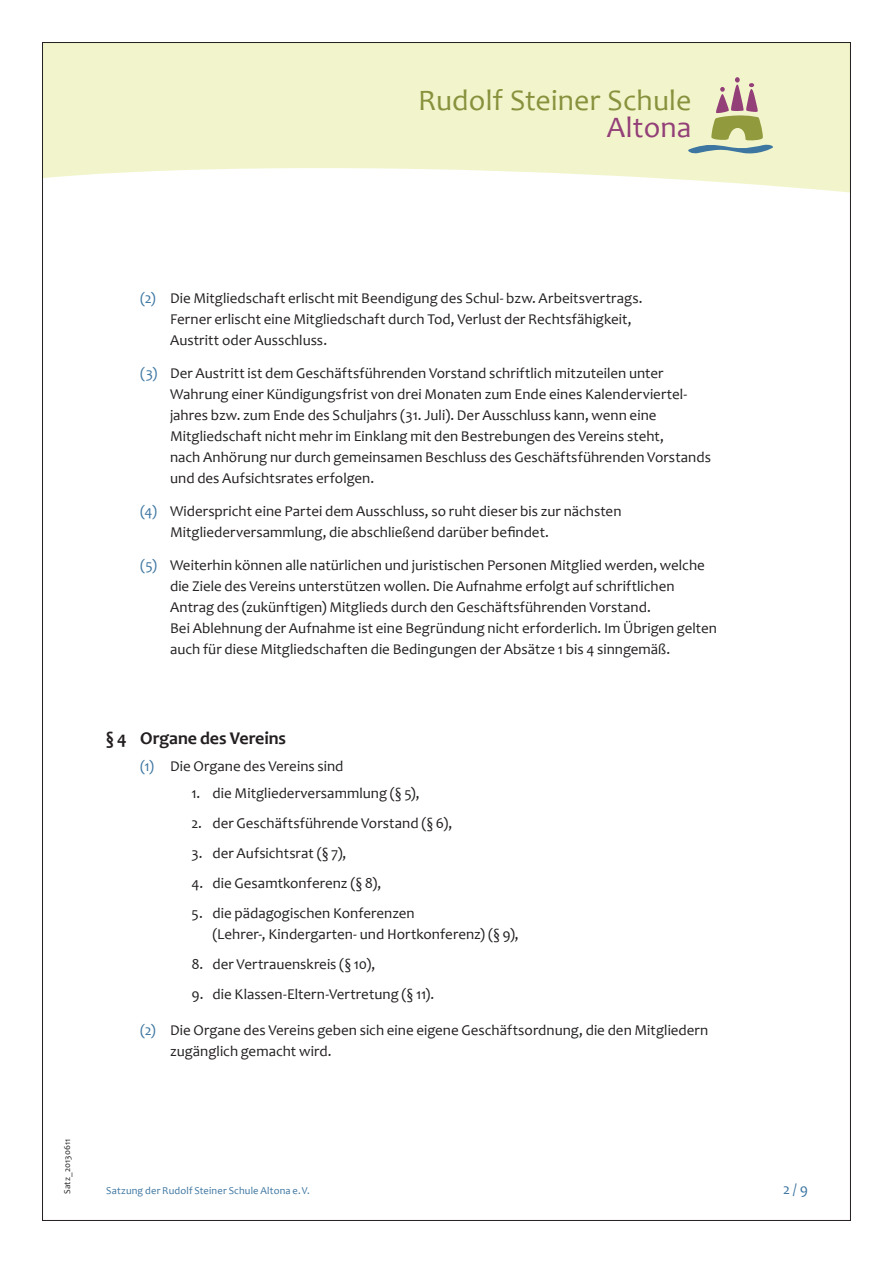
<style>
.page{position:relative;width:893px;height:1263px;background:#fff}
.page>*{position:absolute;margin:0;border:0;box-sizing:border-box;transform-origin:0 0}
.t1{font:29.85px "Candara";letter-spacing:.005em;color:#88913d}
.t2{font:29.85px "Candara";letter-spacing:.005em;color:#933f78}
.HLcopy12_14_lb_k_ein{font:700 18px "Candara";letter-spacing:-.01em;color:#231f20}
.Copy10_14_lb_k_einzu{font:15px/21px "Candara";color:#231f20}
.t3{font:15px "Candara";color:#3d76a1}
.t4{font:10.5px "Candara";letter-spacing:.015em;color:#3d76a1}
.t5{font:9px "Candara";letter-spacing:.015em;color:#231f20}
.s1{color:#3d76a1}
</style>
<div class="page">
<svg style="left:44px;top:44px;width:805px;height:149px;background:#f3f6d1"></svg>
<svg style="left:687px;top:77px;width:86px;height:78px;background:#d0d0ac"></svg>
<h1 class="t1" style="left:418px;top:82px;width:275px">Rudolf Steiner Schule</h1>
<h1 class="t2" style="left:607px;top:109px;width:86px">Altona</h1>
<p class="t5" style="left:62px;top:1194px;width:57px;rotate:-90deg">Satz_20130611</p>
<p class="Copy10_14_lb_k_einzu" style="left:170px;top:288px;width:474px;text-indent:-30px"><span class="s1">(2)</span> Die Mitgliedschaft erlischt mit Beendigung des Schul- bzw. Arbeitsvertrags.<br>Ferner erlischt eine Mitgliedschaft durch Tod, Verlust der Rechtsfähigkeit,<br>Austritt oder Ausschluss.</p>
<p class="Copy10_14_lb_k_einzu" style="left:170px;top:363px;width:542px;text-indent:-30px"><span class="s1">(3)</span> Der Austritt ist dem Geschäftsführenden Vorstand schriftlich mitzuteilen unter Wahrung einer Kündigungsfrist von drei Monaten zum Ende eines Kalenderviertel&shy;jahres bzw. zum Ende des Schuljahrs (31. Juli). Der Ausschluss kann, wenn eine Mitgliedschaft nicht mehr im Einklang mit den Bestrebungen des Vereins steht,<br>nach Anhörung nur durch gemeinsamen Beschluss des Geschäftsführenden Vorstands und des Aufsichtsrates erfolgen.</p>
<p class="Copy10_14_lb_k_einzu" style="left:170px;top:501px;width:453px;text-indent:-30px"><span class="s1">(4)</span> Widerspricht eine Partei dem Ausschluss, so ruht dieser bis zur nächsten<br>Mitgliederversammlung, die abschließend darüber befindet.</p>
<p class="Copy10_14_lb_k_einzu" style="left:170px;top:555px;width:548px;text-indent:-30px"><span class="s1">(5)</span> Weiterhin können alle natürlichen und juristischen Personen Mitglied werden, welche die Ziele des Vereins unterstützen wollen. Die Aufnahme erfolgt auf schriftlichen Antrag des (zukünftigen) Mitglieds durch den Geschäftsführenden Vorstand.<br>Bei Ablehnung der Aufnahme ist eine Begründung nicht erforderlich. Im Übrigen gelten auch für diese Mitgliedschaften die Bedingungen der Absätze 1 bis 4 sinngemäß.</p>
<p class="HLcopy12_14_lb_k_ein" style="left:106px;top:727px;width:181px">§ 4 Organe des Vereins</p>
<p class="Copy10_14_lb_k_einzu" style="left:140px;top:756px;width:205px"><span class="s1">(1)</span> Die Organe des Vereins sind</p>
<p class="Copy10_14_lb_k_einzu" style="left:191px;top:783px;width:230px">1. die Mitgliederversammlung (§ 5),</p>
<p class="Copy10_14_lb_k_einzu" style="left:191px;top:813px;width:262px">2. der Geschäftsführende Vorstand (§ 6),</p>
<p class="Copy10_14_lb_k_einzu" style="left:191px;top:843px;width:156px">3. der Aufsichtsrat (§ 7),</p>
<p class="Copy10_14_lb_k_einzu" style="left:191px;top:873px;width:191px">4. die Gesamtkonferenz (§ 8),</p>
<p class="Copy10_14_lb_k_einzu" style="left:213px;top:903px;width:308px;text-indent:-21px">5. die pädagogischen Konferenzen<br>(Lehrer-, Kindergarten- und Hortkonferenz) (§ 9),</p>
<p class="Copy10_14_lb_k_einzu" style="left:191px;top:954px;width:185px">8. der Vertrauenskreis (§ 10),</p>
<p class="Copy10_14_lb_k_einzu" style="left:191px;top:984px;width:244px">9. die Klassen-Eltern-Vertretung (§ 11).</p>
<p class="Copy10_14_lb_k_einzu" style="left:170px;top:1020px;width:540px;text-indent:-30px"><span class="s1">(2)</span> Die Organe des Vereins geben sich eine eigene Geschäftsordnung, die den Mitgliedern zugänglich gemacht wird.</p>
<p class="t4" style="left:106px;top:1184px;width:205px">Satzung der Rudolf Steiner Schule Altona e.V.</p>
<p class="t3" style="left:783px;top:1180px;width:26px">2 / 9</p>
</div>
